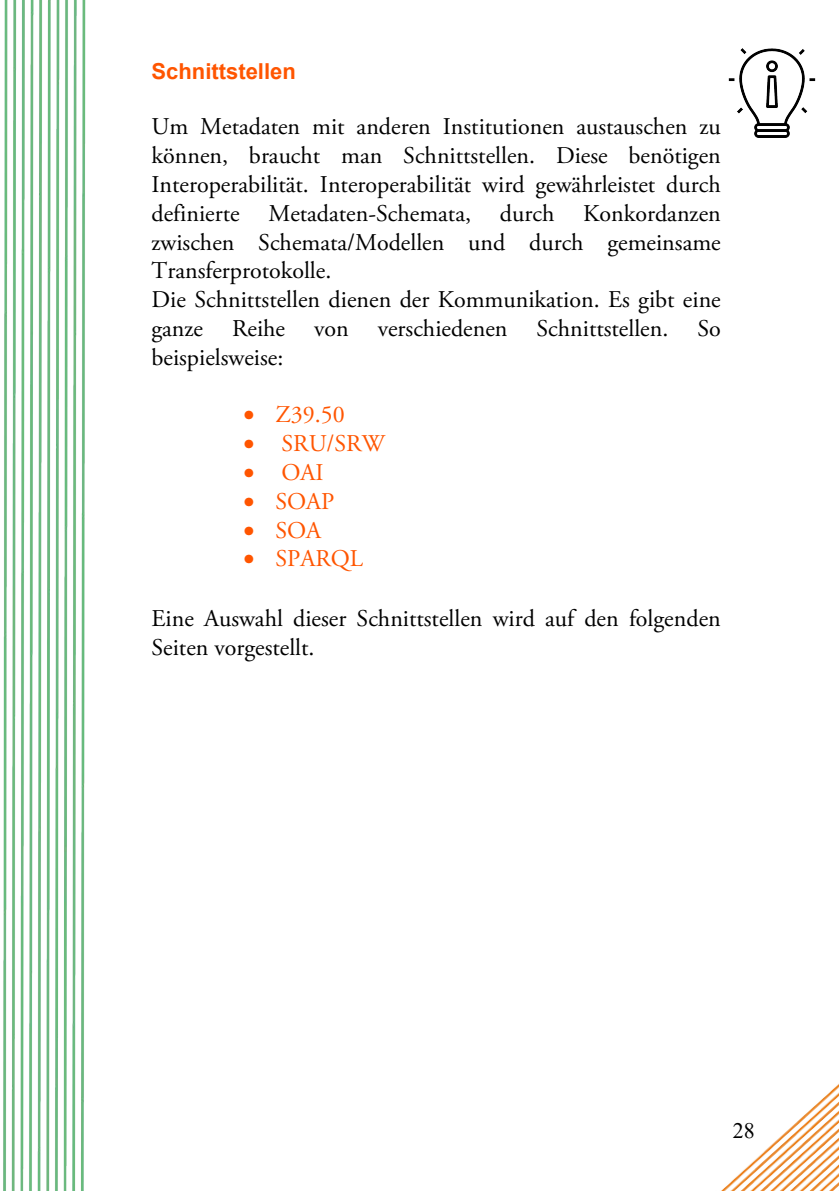
<style>
.page{position:relative;width:840px;height:1191px;background:#fff}
.page>*{position:absolute;margin:0;border:0;box-sizing:border-box;transform-origin:0 0}
.t1{font:24px/28.8px "Adobe Garamond Pro";color:#000}
.t2{font:24px "Adobe Garamond Pro";color:#f50}
.t3{font:700 22px "Arial";color:#f50}
.t4{font:22px "Times New Roman";color:#000}
</style>
<div class="page">
<img style="left:728px;top:49px;width:87px;height:89px">
<img style="left:3px;top:0;width:83px;height:1191px">
<img style="left:721px;top:1084px;width:117px;height:107px">
<p class="t3" style="left:151px;top:56px;width:146px">Schnittstellen</p>
<p class="t1" style="left:151px;top:113px;width:570px">Um Metadaten mit anderen Institutionen austauschen zu können, braucht man Schnittstellen. Diese benötigen Interoperabilität. Interoperabilität wird gewährleistet durch definierte Metadaten-Schemata, durch Konkordanzen zwischen Schemata/Modellen und durch gemeinsame Transferprotokolle.<br>Die Schnittstellen dienen der Kommunikation. Es gibt eine ganze Reihe von verschiedenen Schnittstellen. So beispielsweise:</p>
<p class="t2" style="left:243px;top:400px;width:103px">• Z39.50</p>
<p class="t2" style="left:243px;top:429px;width:143px">• SRU/SRW</p>
<p class="t2" style="left:243px;top:458px;width:82px">• OAI</p>
<p class="t2" style="left:243px;top:487px;width:92px">• SOAP</p>
<p class="t2" style="left:243px;top:515px;width:79px">• SOA</p>
<p class="t2" style="left:243px;top:544px;width:121px">• SPARQL</p>
<p class="t1" style="left:151px;top:605px;width:570px">Eine Auswahl dieser Schnittstellen wird auf den folgenden<br>Seiten vorgestellt.</p>
<p class="t4" style="left:732px;top:1115px;width:23px">28</p>
</div>
